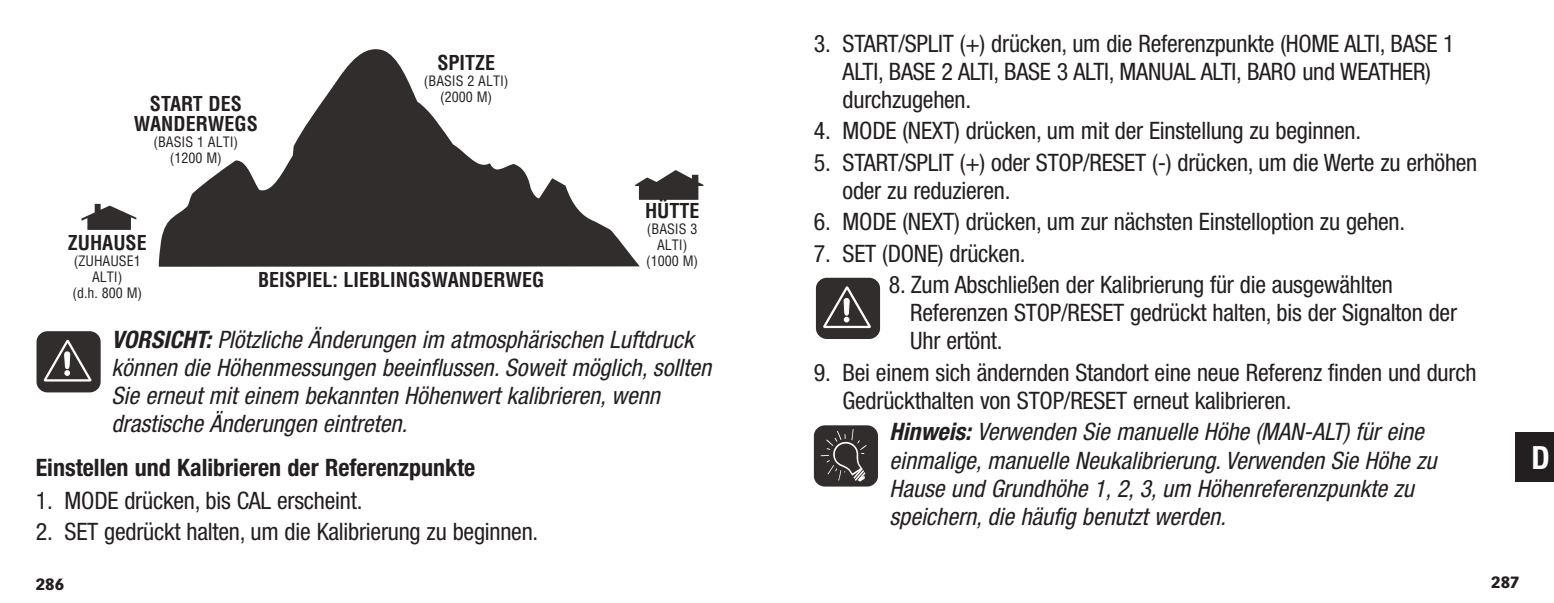
<style>
.page{position:relative;width:1554px;height:603px;background:#fff}
.page>*{position:absolute;margin:0;border:0;box-sizing:border-box;transform-origin:0 0}
.t1{font:700 condensed 32px "Helvetica Neue";color:#fff}
.t2{font:condensed 24px/28px "Helvetica Neue";letter-spacing:-.01em;color:#231f20}
.t3{font:italic condensed 24px/28px "Helvetica Neue";color:#231f20}
.t4{font:700 condensed 24px "Helvetica Neue";color:#231f20}
.t5{font:700 condensed 20px/20px "Helvetica";color:#231f20;text-align:center}
.t6{font:900 16px "Vectora LH";color:#231f20}
.t7{font:condensed 14px/16px "Helvetica";color:#231f20;text-align:center}
.s1{font-weight:700}
</style>
<div class="page">
<svg style="left:81px;top:204px;width:55px;height:26px"></svg>
<svg style="left:643px;top:170px;width:60px;height:30px"></svg>
<svg style="left:158px;top:49px;width:485px;height:218px"></svg>
<div style="left:37px;top:332px;width:63px;height:59px;background:#322d2d;border-radius:10px"></div>
<div style="left:37px;top:331px;width:64px;height:61px;border:2px solid #322d2d;border-radius:10px"></div>
<svg style="left:43px;top:339px;width:49px;height:43px"></svg>
<div style="left:816px;top:278px;width:63px;height:60px;background:#322d2d;border-radius:10px"></div>
<div style="left:816px;top:277px;width:64px;height:61px;border:2px solid #322d2d;border-radius:10px"></div>
<svg style="left:823px;top:286px;width:48px;height:43px"></svg>
<div style="left:814px;top:426px;width:63px;height:59px;background:#322d2d;border-radius:10px"></div>
<div style="left:813px;top:425px;width:65px;height:61px;border:2px solid #322d2d;border-radius:10px"></div>
<svg style="left:820px;top:429px;width:46px;height:52px"></svg>
<div style="left:1514px;top:431px;width:39px;height:49px;background:#231f20"></div>
<p class="t2" style="left:842px;top:31px;width:613px;text-indent:-29px">3. START/SPLIT (+) drücken, um die Referenzpunkte (HOME ALTI, BASE 1<br>ALTI, BASE 2 ALTI, BASE 3 ALTI, MANUAL ALTI, BARO und WEATHER) durchzugehen.</p>
<p class="t2" style="left:813px;top:119px;width:549px">4. MODE (NEXT) drücken, um mit der Einstellung zu beginnen.</p>
<p class="t2" style="left:842px;top:150px;width:636px;text-indent:-29px">5. START/SPLIT (+) oder STOP/RESET (-) drücken, um die Werte zu erhöhen oder zu reduzieren.</p>
<p class="t2" style="left:813px;top:210px;width:593px">6. MODE (NEXT) drücken, um zur nächsten Einstelloption zu gehen.</p>
<p class="t2" style="left:813px;top:241px;width:213px">7. SET (DONE) drücken.</p>
<p class="t2" style="left:910px;top:273px;width:548px;text-indent:-22px">8. Zum Abschließen der Kalibrierung für die ausgewählten<br>Referenzen STOP/RESET gedrückt halten, bis der Signalton der<br>Uhr ertönt.</p>
<p class="t2" style="left:842px;top:360px;width:635px;text-indent:-29px">9. Bei einem sich ändernden Standort eine neue Referenz finden und durch<br>Gedrückthalten von STOP/RESET erneut kalibrieren.</p>
<p class="t3" style="left:889px;top:419px;width:553px"><span class="s1">Hinweis:</span> Verwenden Sie manuelle Höhe (MAN-ALT) für eine einmalige,manuelle Neukalibrierung.Verwenden Sie Höhe zu Hause und Grundhöhe 1,2,3,um Höhenreferenzpunkte zu speichern,die häufig benutzt werden.</p>
<p class="t5" style="left:437px;top:53px;width:59px">SPITZE</p>
<p class="t7" style="left:424px;top:73px;width:86px">(BASIS 2 ALTI) (2000 M)</p>
<p class="t5" style="left:134px;top:93px;width:126px">START DES<br>WANDERWEGS</p>
<p class="t7" style="left:153px;top:134px;width:86px">(BASIS 1 ALTI) (1200 M)</p>
<p class="t5" style="left:645px;top:201px;width:56px">HÜTTE</p>
<p class="t7" style="left:646px;top:221px;width:54px">(BASIS 3<br>ALTI) (1000 M)</p>
<p class="t5" style="left:68px;top:232px;width:80px">ZUHAUSE</p>
<p class="t7" style="left:72px;top:252px;width:71px">(ZUHAUSE1<br>ALTI)<br>(d.h. 800 M)</p>
<p class="t5" style="left:258px;top:270px;width:288px">BEISPIEL: LIEBLINGSWANDERWEG</p>
<p class="t3" style="left:111px;top:327px;width:605px"><span class="s1">VORSICHT:</span>Plötzliche Änderungen im atmosphärischen Luftdruck können die Höhenmessungen beeinflussen.Soweit möglich,sollten Sie erneut mit einem bekannten Höhenwert kalibrieren,wenn drastische Änderungen eintreten.</p>
<p class="t4" style="left:36px;top:458px;width:441px">Einstellen und Kalibrieren der Referenzpunkte</p>
<p class="t2" style="left:36px;top:487px;width:328px">1. MODE drücken, bis CAL erscheint.</p>
<p class="t2" style="left:36px;top:519px;width:504px">2. SET gedrückt halten, um die Kalibrierung zu beginnen.</p>
<p class="t6" style="left:36px;top:574px;width:30px">286</p>
<p class="t6" style="left:1491px;top:572px;width:30px">287</p>
<p class="t1" style="left:1531px;top:444px;width:20px">D</p>
</div>
